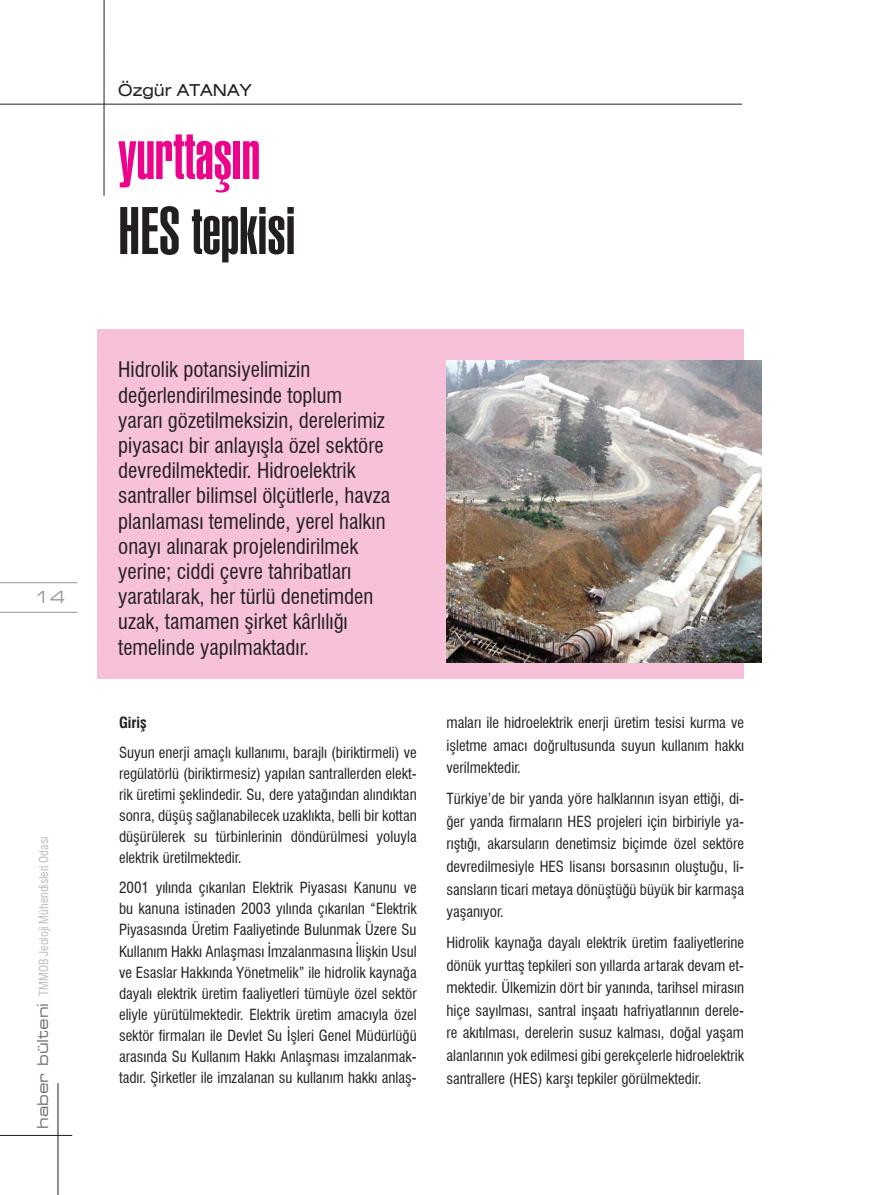
<style>
.page{position:relative;width:876px;height:1195px;background:#fff}
.page>*{position:absolute;margin:0;border:0;box-sizing:border-box;transform-origin:0 0}
.t1{font:700 66px "TFF Hlv Ult Cmprs";color:#231f20}
.t2{font:700 66px "TFF Hlv Ult Cmprs";color:#ed028c}
.t3{font:condensed 21px/25.2px "Swiss 721 BT";color:#231f20}
.t4{font:expanded 16.5px "Swiss 721 BT";color:#231f20}
.t5{font:expanded 16.5px "Square 721 BT";color:#939598}
.t6{font:condensed 15px/21.1px "Swiss 721 BT";color:#231f20;text-align:justify}
.t7{font:700 condensed 15px "Swiss 721 BT";color:#231f20}
.t8{font:12px "Swiss 721 Condensed BT";color:#bcbdc0}
.s1{font-family:"Square 721 BT";font-stretch:expanded;font-size:15px;color:#6c6d70}
</style>
<div class="page">
<hr style="left:104px;top:0;width:1px;height:196px;background:#231f20">
<hr style="left:0;top:104px;width:742px;height:1px;background:#231f20">
<hr style="left:0;top:582px;width:77px;height:1px;background:#939598">
<hr style="left:0;top:612px;width:77px;height:1px;background:#939598">
<hr style="left:0;top:1135px;width:72px;height:1px;background:#231f20">
<hr style="left:58px;top:1083px;width:1px;height:112px;background:#231f20">
<div style="left:98px;top:330px;width:646px;height:349px;background:#f7c1d9"></div>
<img style="left:446px;top:360px;width:315px;height:302px">
<p class="t5" style="left:34px;top:588px;width:33px">14</p>
<p class="t8" style="left:36px;top:1129px;width:294px;rotate:-90deg"><span class="s1">haber bülteni</span> TMMOB Jeoloji Mühendisleri Odasý</p>
<p class="t4" style="left:118px;top:80px;width:135px">Özgür ATANAY</p>
<h1 class="t2" style="left:118px;top:118px;width:143px">yurttaşın</h1>
<h1 class="t1" style="left:118px;top:193px;width:179px">HES tepkisi</h1>
<p class="t3" style="left:118px;top:357px;width:274px">Hidrolik potansiyelimizin değerlendirilmesinde toplum yararı gözetilmeksizin, derelerimiz piyasacı bir anlayışla özel sektöre devredilmektedir. Hidroelektrik santraller bilimsel ölçütlerle, havza planlaması temelinde, yerel halkın onayı alınarak projelendirilmek yerine; ciddi çevre tahribatları yaratılarak, her türlü denetimden uzak, tamamen şirket kârlılığı temelinde yapılmaktadır.</p>
<p class="t7" style="left:119px;top:713px;width:29px">Giriş</p>
<p class="t6" style="left:119px;top:741px;width:299px">Suyun enerji amaçlı kullanımı, barajlı (biriktirmeli) ve regülatörlü (biriktirmesiz) yapılan santrallerden elekt&shy;rik üretimi şeklindedir. Su, dere yatağından alındıktan sonra, düşüş sağlanabilecek uzaklıkta, belli bir kottan düşürülerek su türbinlerinin döndürülmesi yoluyla elektrik üretilmektedir.</p>
<p class="t6" style="left:119px;top:877px;width:299px">2001 yılında çıkarılan Elektrik Piyasası Kanunu ve bu kanuna istinaden 2003 yılında çıkarılan “Elektrik Piyasasında Üretim Faaliyetinde Bulunmak Üzere Su Kullanım Hakkı Anlaşması İmzalanmasına İlişkin Usul ve Esaslar Hakkında Yönetmelik” ile hidrolik kaynağa dayalı elektrik üretim faaliyetleri tümüyle özel sektör eliyle yürütülmektedir. Elektrik üretim amacıyla özel sektör firmaları ile Devlet Su İşleri Genel Müdürlüğü arasında Su Kullanım Hakkı Anlaşması imzalanmak&shy;tadır. Şirketler ile imzalanan su kullanım hakkı anlaş-</p>
<p class="t6" style="left:446px;top:711px;width:299px;line-height:22.5px">maları ile hidroelektrik enerji üretim tesisi kurma ve işletme amacı doğrultusunda suyun kullanım hakkı verilmektedir.</p>
<p class="t6" style="left:446px;top:787px;width:299px;line-height:22.5px">Türkiye’de bir yanda yöre halklarının isyan ettiği, di&shy;ğer yanda firmaların HES projeleri için birbiriyle ya&shy;rıştığı, akarsuların denetimsiz biçimde özel sektöre devredilmesiyle HES lisansı borsasının oluştuğu, li&shy;sansların ticari metaya dönüştüğü büyük bir karmaşa yaşanıyor.</p>
<p class="t6" style="left:446px;top:931px;width:299px;line-height:22.5px">Hidrolik kaynağa dayalı elektrik üretim faaliyetlerine dönük yurttaş tepkileri son yıllarda artarak devam et&shy;mektedir. Ülkemizin dört bir yanında, tarihsel mirasın hiçe sayılması, santral inşaatı hafriyatlarının derele&shy;re akıtılması, derelerin susuz kalması, doğal yaşam alanlarının yok edilmesi gibi gerekçelerle hidroelektrik santrallere (HES) karşı tepkiler görülmektedir.</p>
</div>
